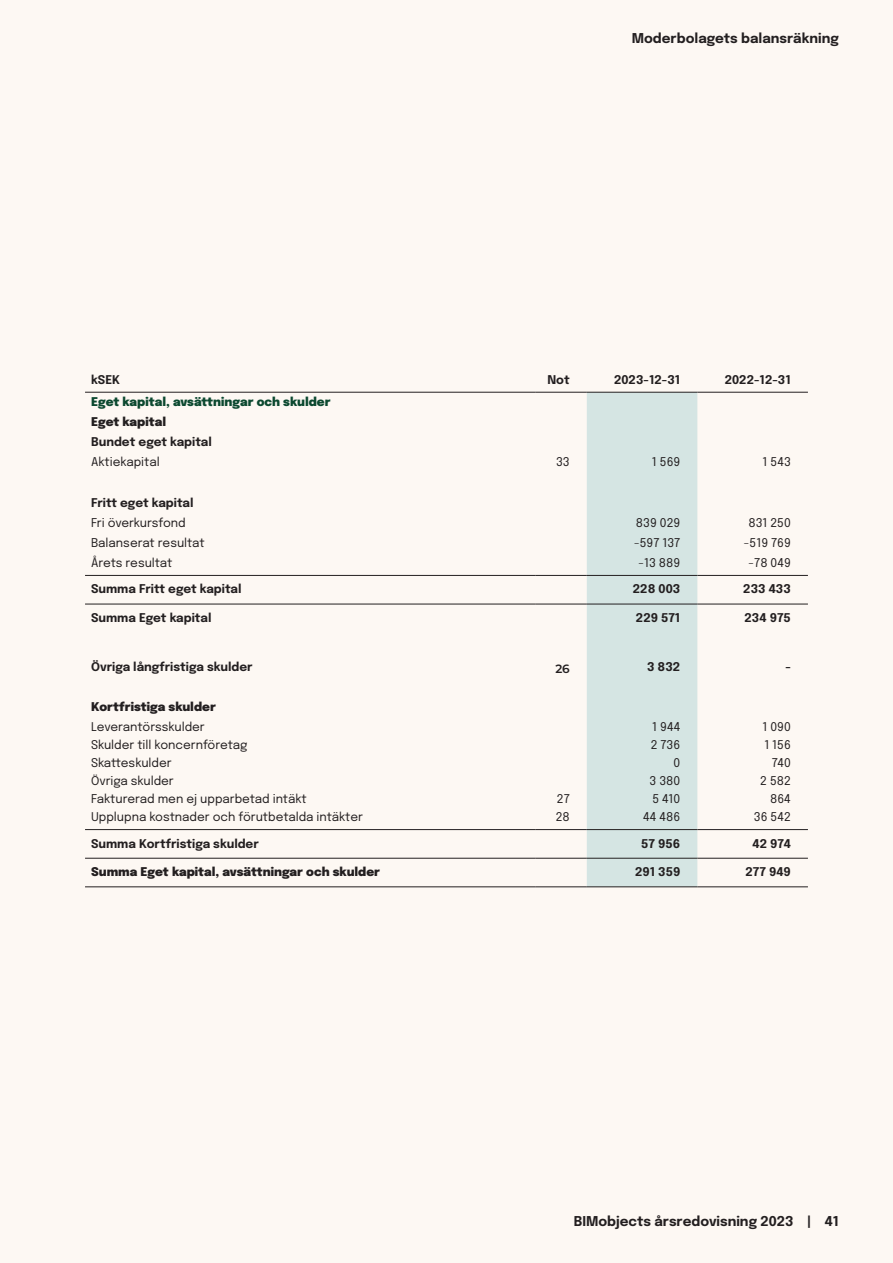
<style>
.page{position:relative;width:893px;height:1263px;background:#fdf8f3}
.page>*{position:absolute;margin:0;border:0;box-sizing:border-box;transform-origin:0 0}
.Svart_vänster{font:700 13.5px "Epilogue";color:#231f20}
.Tabell_vänster_-_F{font:12px "Epilogue";color:#231f20}
.Tabell_vänster_bold_-_F{font:700 12px "Epilogue";color:#231f20}
.Tabell_höger_-_F{font:12px "Epilogue";color:#231f20}
.Tabell_höger_bold_-_F{font:700 12px "Epilogue";color:#231f20}
.Tabell_vänster_black_-_F{font:900 12px "Epilogue";color:#231f20}
.Tabell_vänster_bold_GRÖN_-_F{font:900 12px "Epilogue";color:#0c4930}
.Tabell_-_fet{font:600 12px "Montserrat";color:#231f20}
</style>
<div class="page">
<div style="left:587px;top:393px;width:110px;height:493px;background:#d5e5e3"></div>
<hr style="left:85px;top:575px;width:451px;height:1px;background:#231f20">
<hr style="left:536px;top:575px;width:51px;height:1px;background:#231f20">
<hr style="left:587px;top:575px;width:110px;height:1px;background:#231f20">
<hr style="left:697px;top:575px;width:111px;height:1px;background:#231f20">
<hr style="left:85px;top:604px;width:451px;height:1px;background:#231f20">
<hr style="left:536px;top:604px;width:51px;height:1px;background:#231f20">
<hr style="left:587px;top:604px;width:110px;height:1px;background:#231f20">
<hr style="left:697px;top:604px;width:111px;height:1px;background:#231f20">
<hr style="left:85px;top:392px;width:451px;height:1px;background:#231f20">
<hr style="left:536px;top:392px;width:51px;height:1px;background:#231f20">
<hr style="left:587px;top:392px;width:110px;height:1px;background:#231f20">
<hr style="left:697px;top:392px;width:111px;height:1px;background:#231f20">
<hr style="left:85px;top:829px;width:451px;height:1px;background:#231f20">
<hr style="left:536px;top:829px;width:51px;height:1px;background:#231f20">
<hr style="left:587px;top:829px;width:110px;height:1px;background:#231f20">
<hr style="left:697px;top:829px;width:111px;height:1px;background:#231f20">
<hr style="left:85px;top:858px;width:451px;height:1px;background:#231f20">
<hr style="left:536px;top:858px;width:51px;height:1px;background:#231f20">
<hr style="left:587px;top:858px;width:110px;height:1px;background:#231f20">
<hr style="left:697px;top:858px;width:111px;height:1px;background:#231f20">
<hr style="left:85px;top:886px;width:451px;height:1px;background:#231f20">
<hr style="left:536px;top:886px;width:51px;height:1px;background:#231f20">
<hr style="left:587px;top:886px;width:110px;height:1px;background:#231f20">
<hr style="left:697px;top:886px;width:111px;height:1px;background:#231f20">
<p class="Svart_vänster" style="left:632px;top:28px;width:209px">Moderbolagets balansräkning</p>
<p class="Tabell_vänster_bold_-_F" style="left:91px;top:371px;width:31px">kSEK</p>
<p class="Tabell_höger_bold_-_F" style="left:547px;top:371px;width:24px">Not</p>
<p class="Tabell_höger_bold_-_F" style="left:614px;top:371px;width:68px">2023-12-31</p>
<p class="Tabell_höger_bold_-_F" style="left:725px;top:371px;width:68px">2022-12-31</p>
<p class="Tabell_vänster_bold_GRÖN_-_F" style="left:91px;top:393px;width:241px">Eget kapital, avsättningar och skulder</p>
<p class="Tabell_vänster_black_-_F" style="left:91px;top:413px;width:76px">Eget kapital</p>
<p class="Tabell_vänster_bold_-_F" style="left:91px;top:433px;width:122px">Bundet eget kapital</p>
<p class="Tabell_vänster_-_F" style="left:91px;top:453px;width:70px">Aktiekapital</p>
<p class="Tabell_höger_-_F" style="left:556px;top:453px;width:15px">33</p>
<p class="Tabell_höger_-_F" style="left:652px;top:453px;width:30px">1 569</p>
<p class="Tabell_höger_-_F" style="left:763px;top:453px;width:30px">1 543</p>
<p class="Tabell_vänster_bold_-_F" style="left:91px;top:494px;width:104px">Fritt eget kapital</p>
<p class="Tabell_vänster_-_F" style="left:91px;top:514px;width:96px">Fri överkursfond</p>
<p class="Tabell_höger_-_F" style="left:636px;top:514px;width:46px">839 029</p>
<p class="Tabell_höger_-_F" style="left:748px;top:514px;width:44px">831 250</p>
<p class="Tabell_vänster_-_F" style="left:91px;top:534px;width:115px">Balanserat resultat</p>
<p class="Tabell_höger_-_F" style="left:634px;top:534px;width:48px">-597 137</p>
<p class="Tabell_höger_-_F" style="left:744px;top:534px;width:48px">-519 769</p>
<p class="Tabell_vänster_-_F" style="left:91px;top:554px;width:83px">Årets resultat</p>
<p class="Tabell_höger_-_F" style="left:638px;top:554px;width:43px">-13 889</p>
<p class="Tabell_höger_-_F" style="left:749px;top:554px;width:44px">-78 049</p>
<p class="Tabell_vänster_bold_-_F" style="left:91px;top:581px;width:152px">Summa Fritt eget kapital</p>
<p class="Tabell_höger_bold_-_F" style="left:633px;top:581px;width:49px">228 003</p>
<p class="Tabell_höger_bold_-_F" style="left:743px;top:581px;width:49px">233 433</p>
<p class="Tabell_vänster_bold_-_F" style="left:91px;top:609px;width:122px">Summa Eget kapital</p>
<p class="Tabell_höger_bold_-_F" style="left:636px;top:609px;width:46px">229 571</p>
<p class="Tabell_höger_bold_-_F" style="left:745px;top:609px;width:48px">234 975</p>
<p class="Tabell_vänster_bold_-_F" style="left:91px;top:658px;width:163px">Övriga långfristiga skulder</p>
<p class="Tabell_-_fet" style="left:555px;top:660px;width:16px">26</p>
<p class="Tabell_höger_bold_-_F" style="left:647px;top:658px;width:35px">3 832</p>
<p class="Tabell_höger_bold_-_F" style="left:785px;top:658px;width:7px">-</p>
<p class="Tabell_vänster_black_-_F" style="left:91px;top:698px;width:126px">Kortfristiga skulder</p>
<p class="Tabell_vänster_-_F" style="left:91px;top:718px;width:115px">Leverantörsskulder</p>
<p class="Tabell_höger_-_F" style="left:652px;top:718px;width:30px">1 944</p>
<p class="Tabell_höger_-_F" style="left:762px;top:718px;width:30px">1 090</p>
<p class="Tabell_vänster_-_F" style="left:91px;top:736px;width:158px">Skulder till koncernföretag</p>
<p class="Tabell_höger_-_F" style="left:651px;top:736px;width:31px">2 736</p>
<p class="Tabell_höger_-_F" style="left:764px;top:736px;width:28px">1 156</p>
<p class="Tabell_vänster_-_F" style="left:91px;top:754px;width:82px">Skatteskulder</p>
<p class="Tabell_höger_-_F" style="left:673px;top:754px;width:8px">0</p>
<p class="Tabell_höger_-_F" style="left:772px;top:754px;width:21px">740</p>
<p class="Tabell_vänster_-_F" style="left:91px;top:772px;width:84px">Övriga skulder</p>
<p class="Tabell_höger_-_F" style="left:649px;top:772px;width:32px">3 380</p>
<p class="Tabell_höger_-_F" style="left:760px;top:772px;width:32px">2 582</p>
<p class="Tabell_vänster_-_F" style="left:91px;top:790px;width:217px">Fakturerad men ej upparbetad intäkt</p>
<p class="Tabell_höger_-_F" style="left:557px;top:790px;width:14px">27</p>
<p class="Tabell_höger_-_F" style="left:652px;top:790px;width:29px">5 410</p>
<p class="Tabell_höger_-_F" style="left:770px;top:790px;width:22px">864</p>
<p class="Tabell_vänster_-_F" style="left:91px;top:808px;width:273px">Upplupna kostnader och förutbetalda intäkter</p>
<p class="Tabell_höger_-_F" style="left:556px;top:808px;width:16px">28</p>
<p class="Tabell_höger_-_F" style="left:643px;top:808px;width:39px">44 486</p>
<p class="Tabell_höger_-_F" style="left:754px;top:808px;width:39px">36 542</p>
<p class="Tabell_vänster_bold_-_F" style="left:91px;top:835px;width:169px">Summa Kortfristiga skulder</p>
<p class="Tabell_höger_bold_-_F" style="left:641px;top:835px;width:41px">57 956</p>
<p class="Tabell_höger_bold_-_F" style="left:753px;top:835px;width:40px">42 974</p>
<p class="Tabell_vänster_black_-_F" style="left:91px;top:863px;width:291px">Summa Eget kapital, avsättningar och skulder</p>
<p class="Tabell_höger_bold_-_F" style="left:635px;top:863px;width:47px">291 359</p>
<p class="Tabell_höger_bold_-_F" style="left:746px;top:863px;width:47px">277 949</p>
<p class="Svart_vänster" style="left:574px;top:1212px;width:267px">BIMobjects årsredovisning 2023 | 41</p>
</div>
